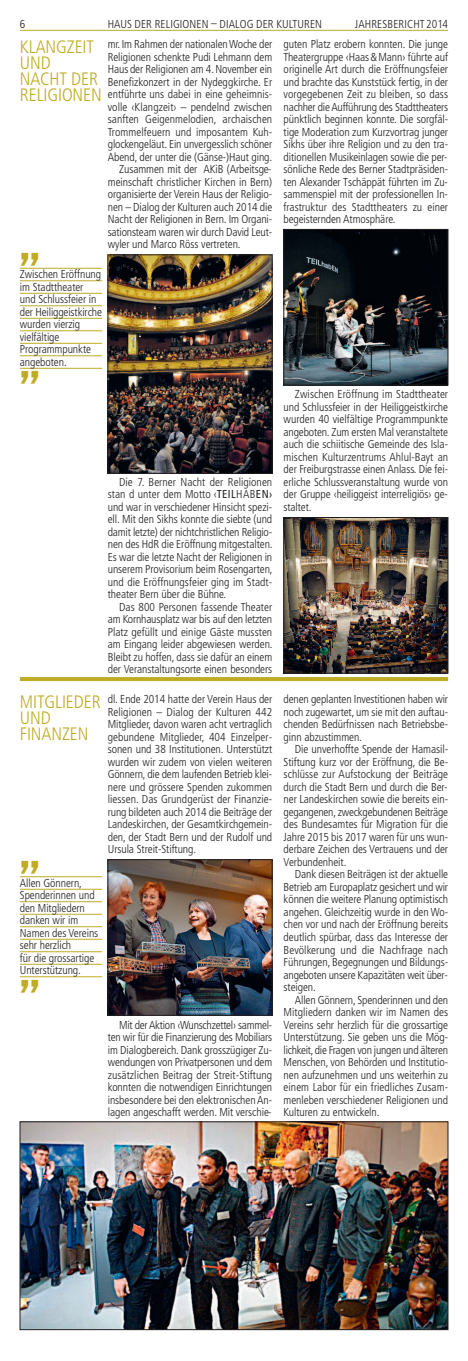
<style>
.page{position:relative;width:468px;height:1361px;background:#fff}
.page>*{position:absolute;margin:0;border:0;box-sizing:border-box;transform-origin:0 0}
.t1{font:condensed 38px "Franklin Gothic";color:#bfab24}
.t2{font:300 condensed 18px/16px "Frutiger";letter-spacing:-.005em;color:#bfab24}
.t3{font:300 condensed 11.5px/12.5px "Frutiger";letter-spacing:-.005em;color:#231f20;text-align:justify}
.s1{font-weight:400}
</style>
<div class="page">
<hr style="left:20px;top:268px;width:82px;height:1px;background:#bfab24">
<hr style="left:20px;top:280px;width:82px;height:1px;background:#bfab24">
<hr style="left:20px;top:293px;width:82px;height:1px;background:#bfab24">
<hr style="left:20px;top:305px;width:82px;height:1px;background:#bfab24">
<hr style="left:20px;top:318px;width:82px;height:1px;background:#bfab24">
<hr style="left:20px;top:330px;width:82px;height:1px;background:#bfab24">
<hr style="left:20px;top:343px;width:82px;height:1px;background:#bfab24">
<hr style="left:20px;top:355px;width:82px;height:1px;background:#bfab24">
<hr style="left:20px;top:368px;width:82px;height:1px;background:#bfab24">
<hr style="left:20px;top:876px;width:82px;height:1px;background:#bfab24">
<hr style="left:20px;top:889px;width:82px;height:1px;background:#bfab24">
<hr style="left:20px;top:901px;width:82px;height:1px;background:#bfab24">
<hr style="left:20px;top:914px;width:82px;height:1px;background:#bfab24">
<hr style="left:20px;top:926px;width:82px;height:1px;background:#bfab24">
<hr style="left:20px;top:939px;width:82px;height:1px;background:#bfab24">
<hr style="left:20px;top:951px;width:82px;height:1px;background:#bfab24">
<hr style="left:20px;top:964px;width:82px;height:1px;background:#bfab24">
<hr style="left:20px;top:976px;width:82px;height:1px;background:#bfab24">
<hr style="left:20px;top:30px;width:428px;height:1px;background:#bfab24">
<img style="left:22px;top:1123px;width:424px;height:204px">
<div style="left:20px;top:1121px;width:428px;height:208px;border:1px solid #231f20"></div>
<img style="left:110px;top:861px;width:160px;height:152px">
<div style="left:108px;top:859px;width:164px;height:156px;border:1px solid #231f20"></div>
<img style="left:285px;top:519px;width:161px;height:152px">
<div style="left:283px;top:517px;width:165px;height:156px;border:1px solid #231f20"></div>
<img style="left:285px;top:231px;width:161px;height:152px">
<div style="left:283px;top:229px;width:165px;height:156px;border:1px solid #231f20"></div>
<img style="left:110px;top:257px;width:160px;height:214px">
<div style="left:108px;top:255px;width:164px;height:218px;border:1px solid #231f20"></div>
<svg style="left:20px;top:677px;width:428px;height:4px;fill:#bfab24"></svg>
<p class="t3" style="left:20px;top:19px;width:7px">6</p>
<p class="t3" style="left:108px;top:19px;width:216px">HAUS DER RELIGIONEN – DIALOG DER KULTUREN</p>
<p class="t3" style="left:355px;top:19px;width:95px">JAHRESBERICHT 2014</p>
<p class="t3" style="left:108px;top:39px;width:166px">mr. Im Rahmen der nationalenWoche der</p>
<p class="t3" style="left:108px;top:51px;width:166px">Religionen schenkte Pudi Lehmann dem</p>
<p class="t3" style="left:108px;top:64px;width:166px">Haus der Religionen am 4.November ein</p>
<p class="t3" style="left:108px;top:76px;width:166px">Benefizkonzert in der Nydeggkirche. Er</p>
<p class="t3" style="left:108px;top:89px;width:166px">entführte uns dabei in eine geheimnis-</p>
<p class="t3" style="left:108px;top:101px;width:166px">volle ‹Klangzeit› – pendelnd zwischen</p>
<p class="t3" style="left:108px;top:114px;width:166px">sanften Geigenmelodien, archaischen</p>
<p class="t3" style="left:108px;top:126px;width:166px">Trommelfeuern und imposantem Kuh-</p>
<p class="t3" style="left:108px;top:139px;width:166px">glockengeläut. Ein unvergesslich schöner</p>
<p class="t3" style="left:108px;top:151px;width:166px">Abend, der unter die (Gänse-)Haut ging.</p>
<p class="t3" style="left:119px;top:164px;width:154px">Zusammen mit der AKiB (Arbeitsge-</p>
<p class="t3" style="left:108px;top:176px;width:166px">meinschaft christlicher Kirchen in Bern)</p>
<p class="t3" style="left:108px;top:189px;width:166px">organisierte der Verein Haus der Religio-</p>
<p class="t3" style="left:108px;top:201px;width:166px">nen – Dialog der Kulturen auch 2014 die</p>
<p class="t3" style="left:108px;top:214px;width:166px">Nacht der Religionen in Bern. Im Organi-</p>
<p class="t3" style="left:108px;top:226px;width:166px">sationsteam waren wir durch David Leut-</p>
<p class="t3" style="left:108px;top:239px;width:134px">wyler und Marco Röss vertreten.</p>
<h2 class="t2" style="left:20px;top:40px;width:83px">KLANGZEIT<br>UND<br>NACHT DER<br>RELIGIONEN</h2>
<h1 class="t1" style="left:20px;top:252px;width:22px">’’</h1>
<p class="t3" style="left:20px;top:269px;width:84px;text-align:left">Zwischen Eröffnung im Stadttheater und Schlussfeier in der Heiliggeistkirche wurden vierzig vielfältige<br>Programmpunkte angeboten.</p>
<h1 class="t1" style="left:20px;top:371px;width:22px">’’</h1>
<p class="t3" style="left:108px;top:476px;width:166px;text-indent:11px">Die 7. Berner Nacht der Religionen stan d unter dem Motto ‹<span class="s1">TEIL</span>HAB<span class="s1">EN› </span>und war in verschiedener Hinsicht spezi&shy;ell. Mit den Sikhs konnte die siebte (und damit letzte) der nichtchristlichen Religio&shy;nen des HdR die Eröffnung mitgestalten.<br>Es war die letzte Nacht der Religionen in unserem Provisorium beim Rosengarten, und die Eröffnungsfeier ging im Stadt&shy;theater Bern über die Bühne.</p>
<p class="t3" style="left:108px;top:601px;width:166px;text-indent:11px">Das 800 Personen fassende Theater am Kornhausplatz war bis auf den letzten Platz gefüllt und einige Gäste mussten am Eingang leider abgewiesen werden.<br>Bleibt zu hoffen, dass sie dafür an einem der Veranstaltungsorte einen besonders</p>
<p class="t3" style="left:108px;top:694px;width:166px">dl. Ende 2014 hatte der Verein Haus der Religionen – Dialog der Kulturen 442<br>Mitglieder, davon waren acht vertraglich gebundene Mitglieder, 404 Einzelper&shy;sonen und 38 Institutionen. Unterstützt wurden wir zudem von vielen weiteren Gönnern, die dem laufenden Betrieb klei&shy;nere und grössere Spenden zukommen liessen. Das Grundgerüst der Finanzie&shy;rung bildeten auch 2014 die Beiträge der Landeskirchen, der Gesamtkirchgemein&shy;den, der Stadt Bern und der Rudolf und Ursula Streit-Stiftung.</p>
<h2 class="t2" style="left:20px;top:695px;width:82px">MITGLIEDER<br>UND<br>FINANZEN</h2>
<h1 class="t1" style="left:20px;top:861px;width:22px">’’</h1>
<p class="t3" style="left:20px;top:877px;width:80px;text-align:left">Allen Gönnern,<br>Spenderinnen und den Mitgliedern danken wir im<br>Namen des Vereins sehr herzlich<br>für die grossartige<br>Unterstützung.</p>
<h1 class="t1" style="left:20px;top:979px;width:22px">’’</h1>
<p class="t3" style="left:108px;top:1019px;width:166px;text-indent:11px">Mit derAktion ‹Wunschzettel› sammel&shy;ten wir für die Finanzierung des Mobiliars im Dialogbereich. Dank grosszügiger Zu&shy;wendungen von Privatpersonen und dem zusätzlichen Beitrag der Streit-Stiftung konnten die notwendigen Einrichtungen insbesondere bei den elektronischenAn&shy;lagen angeschafft werden. Mit verschie-</p>
<p class="t3" style="left:283px;top:39px;width:166px">guten Platz erobern konnten. Die junge Theatergruppe ‹Haas&amp;Mann› führte auf originelle Art durch die Eröffnungsfeier und brachte das Kunststück fertig, in der vorgegebenen Zeit zu bleiben, so dass nachher dieAufführung des Stadttheaters pünktlich beginnen konnte. Die sorgfäl&shy;tige Moderation zum Kurzvortrag junger Sikhs über ihre Religion und zu den tra&shy;ditionellen Musikeinlagen sowie die per&shy;sönliche Rede des Berner Stadtpräsiden&shy;ten Alexander Tschäppät führten im Zu&shy;sammenspiel mit der professionellen In&shy;frastruktur des Stadttheaters zu einer begeisternden Atmosphäre.</p>
<p class="t3" style="left:283px;top:389px;width:166px;text-indent:11px">Zwischen Eröffnung im Stadttheater und Schlussfeier in der Heiliggeistkirche wurden 40 vielfältige Programmpunkte angeboten. Zum ersten Mal veranstaltete auch die schiitische Gemeinde des Isla&shy;mischen Kulturzentrums Ahlul-Bayt an der Freiburgstrasse einen Anlass. Die fei&shy;erliche Schlussveranstaltung wurde von der Gruppe ‹heiliggeist interreligiös› ge&shy;staltet.</p>
<p class="t3" style="left:283px;top:694px;width:166px">denen geplanten Investitionen haben wir noch zugewartet, um sie mit den auftau&shy;chenden Bedürfnissen nach Betriebsbe&shy;ginn abzustimmen.</p>
<p class="t3" style="left:283px;top:744px;width:166px;text-indent:11px">Die unverhoffte Spende der Hamasil-Stiftung kurz vor der Eröffnung, die Be&shy;schlüsse zur Aufstockung der Beiträge durch die Stadt Bern und durch die Ber&shy;ner Landeskirchen sowie die bereits ein&shy;gegangenen, zweckgebundenen Beiträge des Bundesamtes für Migration für die Jahre 2015 bis 2017 waren für uns wun&shy;derbare Zeichen des Vertrauens und der Verbundenheit.</p>
<p class="t3" style="left:283px;top:869px;width:166px;text-indent:11px">Dank diesen Beiträgen ist der aktuelle Betrieb am Europaplatz gesichert und wir können die weitere Planung optimistisch angehen. Gleichzeitig wurde in den Wo&shy;chen vor und nach der Eröffnung bereits deutlich spürbar, dass das Interesse der Bevölkerung und die Nachfrage nach Führungen, Begegnungen und Bildungs&shy;angeboten unsere Kapazitäten weit über - steigen.</p>
<p class="t3" style="left:283px;top:994px;width:166px;text-indent:11px">Allen Gönnern, Spenderinnen und den Mitgliedern danken wir im Namen des Vereins sehr herzlich für die grossartige Unterstützung. Sie geben uns die Mög&shy;lichkeit,die Fragen von jungen und älteren Menschen, von Behörden und Institutio&shy;nen aufzunehmen und uns weiterhin zu einem Labor für ein friedliches Zusam&shy;menleben verschiedener Religionen und Kulturen zu entwickeln.</p>
</div>
